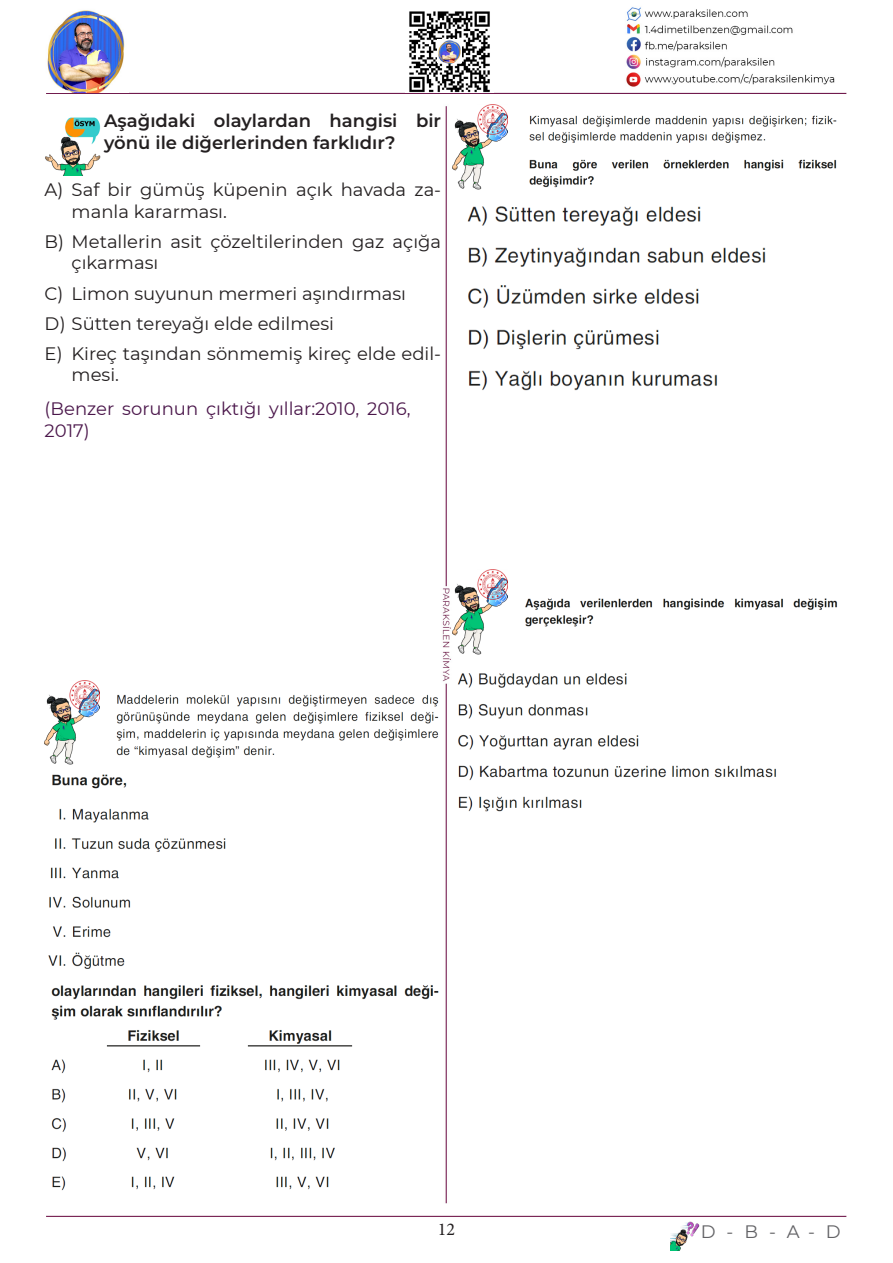
<style>
.page{position:relative;width:893px;height:1263px;background:#fff}
.page>*{position:absolute;margin:0;border:0;box-sizing:border-box;transform-origin:0 0}
.t1{font:18px/21.6px "Montserrat";color:#231f20}
.t2{font:600 18px/21.6px "Montserrat";color:#231f20}
.t3{font:18px/21.6px "Montserrat";color:#4b174b}
.t4{font:18px "Montserrat";color:#636366}
.t5{font:18px "Minion Pro";color:#231f20}
</style>
<div class="page">
<img style="left:44px;top:7px;width:803px;height:1244px">
<img style="left:405px;top:7px;width:88px;height:86px">
<img style="left:44px;top:7px;width:85px;height:85px">
<img style="left:437px;top:39px;width:24px;height:24px">
<img style="left:45px;top:114px;width:58px;height:61px">
<img style="left:45px;top:680px;width:55px;height:85px">
<img style="left:671px;top:1221px;width:29px;height:29px">
<img style="left:453px;top:105px;width:55px;height:85px">
<img style="left:453px;top:570px;width:55px;height:85px">
<img style="left:112px;top:688px;width:329px;height:70px">
<img style="left:45px;top:766px;width:396px;height:437px">
<img style="left:525px;top:105px;width:316px;height:85px">
<img style="left:457px;top:190px;width:317px;height:214px">
<img style="left:520px;top:592px;width:326px;height:41px">
<img style="left:453px;top:666px;width:329px;height:153px">
<p class="t2" style="left:104px;top:109px;width:338px">Aşağıdaki olaylardan hangisi bir yönü ile diğerlerinden farklıdır?</p>
<p class="t1" style="left:72px;top:178px;width:371px;text-indent:-27px">A) Saf bir gümüş küpenin açık havada za&shy;manla kararması.</p>
<p class="t1" style="left:72px;top:230px;width:371px;text-indent:-27px">B) Metallerin asit çözeltilerinden gaz açığa çıkarması</p>
<p class="t1" style="left:45px;top:282px;width:363px">C) Limon suyunun mermeri aşındırması</p>
<p class="t1" style="left:45px;top:312px;width:291px">D) Sütten tereyağı elde edilmesi</p>
<p class="t1" style="left:72px;top:342px;width:371px;text-indent:-27px">E) Kireç taşından sönmemiş kireç elde edil&shy;mesi.</p>
<p class="t3" style="left:45px;top:397px;width:368px">(Benzer sorunun çıktığı yıllar:2010, 2016,<br>2017)</p>
<p class="t5" style="left:438px;top:1217px;width:19px">12</p>
<p class="t4" style="left:701px;top:1219px;width:142px">D - B - A - D</p>
</div>
